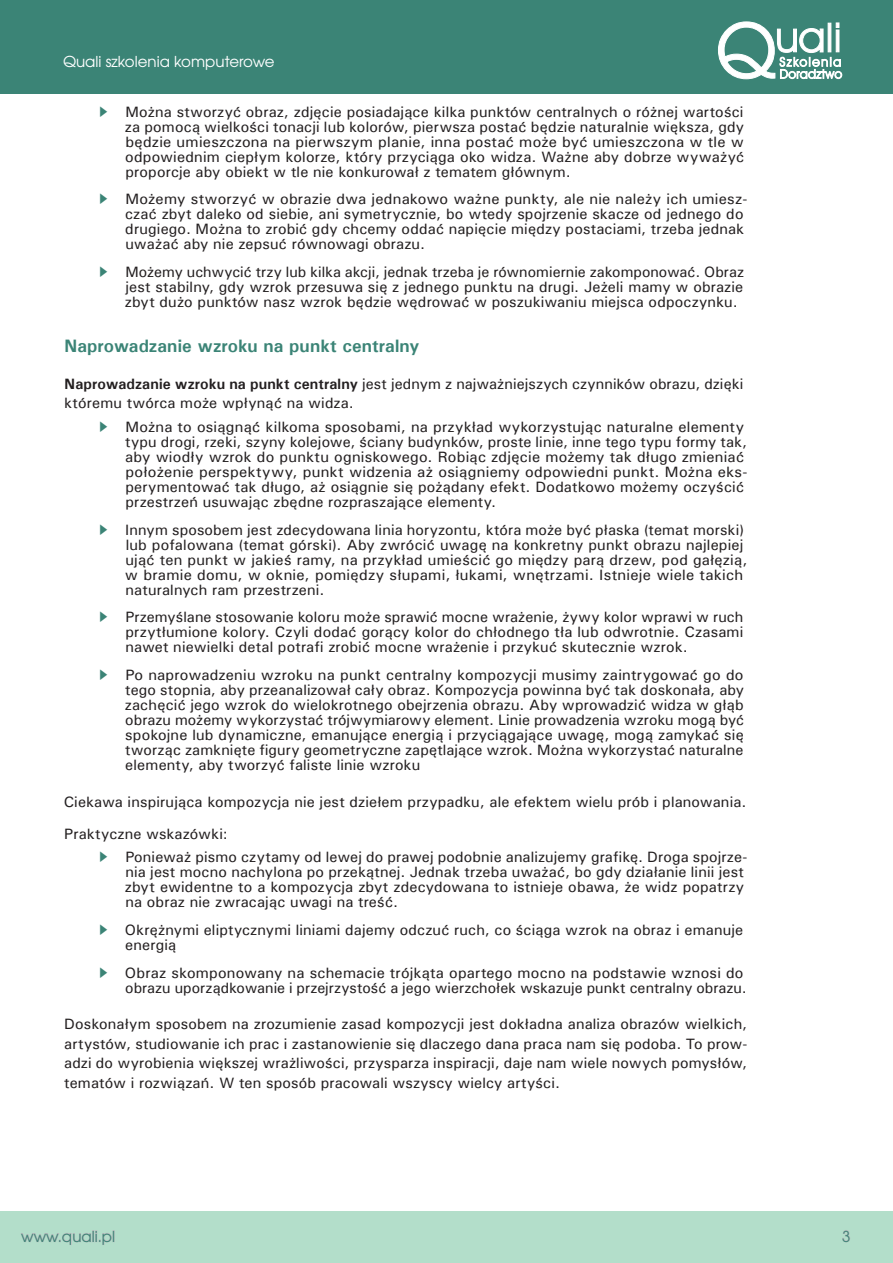
<style>
.page{position:relative;width:893px;height:1263px;background:#fff}
.page>*{position:absolute;margin:0;border:0;box-sizing:border-box;transform-origin:0 0}
.t1{font:700 18px "Univers";color:#3b8476}
.t2{font:500 15px/15px "Univers";letter-spacing:.01em;color:#231f20}
.t3{font:15px "Te X Gyre Adventor";color:#fff}
.t4{font:15px "Te X Gyre Adventor";color:#3b8476}
.s1{font-weight:700}
</style>
<div class="page">
<div style="left:0;top:0;width:893px;height:94px;background:#3b8476"></div>
<div style="left:0;top:1212px;width:893px;height:51px;background:#b3deca"></div>
<svg style="left:718px;top:22px;width:124px;height:57px"></svg>
<svg style="left:842px;top:1230px;width:8px;height:12px"></svg>
<svg style="left:21px;top:1230px;width:93px;height:15px"></svg>
<p class="t3" style="left:63px;top:50px;width:213px">Quali szkolenia komputerowe</p>
<p class="t2" style="left:125px;top:104px;width:621px;text-align:justify">Można stworzyć obraz, zdjęcie posiadające kilka punktów centralnych o różnej wartości za pomocą wielkości tonacji lub kolorów, pierwsza postać będzie naturalnie większa, gdy będzie umieszczona na pierwszym planie, inna postać może być umieszczona w tle w odpowiednim ciepłym kolorze, który przyciąga oko widza. Ważne aby dobrze wyważyć proporcje aby obiekt w tle nie konkurował z tematem głównym.</p>
<p class="t2" style="left:125px;top:191px;width:624px">Możemy stworzyć w obrazie dwa jednakowo ważne punkty, ale nie należy ich umiesz&shy;czać zbyt daleko od siebie, ani symetrycznie, bo wtedy spojrzenie skacze od jednego do drugiego. Można to zrobić gdy chcemy oddać napięcie między postaciami, trzeba jednak uważać aby nie zepsuć równowagi obrazu.</p>
<p class="t2" style="left:125px;top:264px;width:621px;text-align:justify">Możemy uchwycić trzy lub kilka akcji, jednak trzeba je równomiernie zakomponować. Obraz jest stabilny, gdy wzrok przesuwa się z jednego punktu na drugi. Jeżeli mamy w obrazie zbyt dużo punktów nasz wzrok będzie wędrować w poszukiwaniu miejsca odpoczynku.</p>
<p class="t1" style="left:64px;top:335px;width:357px">Naprowadzanie wzroku na punkt centralny</p>
<p class="t2" style="left:64px;top:373px;width:681px;line-height:19.5px"><span class="s1">Naprowadzanie wzroku na punkt centralny</span> jest jednym z najważniejszych czynników obrazu, dzięki któremu twórca może wpłynąć na widza.</p>
<p class="t2" style="left:125px;top:419px;width:624px">Można to osiągnąć kilkoma sposobami, na przykład wykorzystując naturalne elementy typu drogi, rzeki, szyny kolejowe, ściany budynków, proste linie, inne tego typu formy tak, aby wiodły wzrok do punktu ogniskowego. Robiąc zdjęcie możemy tak długo zmieniać położenie perspektywy, punkt widzenia aż osiągniemy odpowiedni punkt. Można eks&shy;perymentować tak długo, aż osiągnie się pożądany efekt. Dodatkowo możemy oczyścić przestrzeń usuwając zbędne rozpraszające elementy.</p>
<p class="t2" style="left:125px;top:521px;width:624px">Innym sposobem jest zdecydowana linia horyzontu, która może być płaska (temat morski) lub pofalowana (temat górski). Aby zwrócić uwagę na konkretny punkt obrazu najlepiej ująć ten punkt w jakieś ramy, na przykład umieścić go między parą drzew, pod gałęzią, w bramie domu, w oknie, pomiędzy słupami, łukami, wnętrzami. Istnieje wiele takich naturalnych ram przestrzeni.</p>
<p class="t2" style="left:125px;top:609px;width:620px;text-align:justify">Przemyślane stosowanie koloru może sprawić mocne wrażenie, żywy kolor wprawi w ruch przytłumione kolory. Czyli dodać gorący kolor do chłodnego tła lub odwrotnie. Czasami nawet niewielki detal potrafi zrobić mocne wrażenie i przykuć skutecznie wzrok.</p>
<p class="t2" style="left:125px;top:667px;width:621px;text-align:justify">Po naprowadzeniu wzroku na punkt centralny kompozycji musimy zaintrygować go do tego stopnia, aby przeanalizował cały obraz. Kompozycja powinna być tak doskonała, aby zachęcić jego wzrok do wielokrotnego obejrzenia obrazu. Aby wprowadzić widza w głąb obrazu możemy wykorzystać trójwymiarowy element. Linie prowadzenia wzroku mogą być spokojne lub dynamiczne, emanujące energią i przyciągające uwagę, mogą zamykać się tworząc zamknięte figury geometryczne zapętlające wzrok. Można wykorzystać naturalne elementy, aby tworzyć faliste linie wzroku</p>
<p class="t2" style="left:64px;top:785px;width:684px;line-height:32.2px">Ciekawa inspirująca kompozycja nie jest dziełem przypadku, ale efektem wielu prób i planowania.<br>Praktyczne wskazówki:</p>
<p class="t2" style="left:125px;top:849px;width:624px">Ponieważ pismo czytamy od lewej do prawej podobnie analizujemy grafikę. Droga spojrze&shy;nia jest mocno nachylona po przekątnej. Jednak trzeba uważać, bo gdy działanie linii jest zbyt ewidentne to a kompozycja zbyt zdecydowana to istnieje obawa, że widz popatrzy na obraz nie zwracając uwagi na treść.</p>
<p class="t2" style="left:125px;top:922px;width:620px">Okrężnymi eliptycznymi liniami dajemy odczuć ruch, co ściąga wzrok na obraz i emanuje energią</p>
<p class="t2" style="left:125px;top:965px;width:623px">Obraz skomponowany na schemacie trójkąta opartego mocno na podstawie wznosi do obrazu uporządkowanie i przejrzystość a jego wierzchołek wskazuje punkt centralny obrazu.</p>
<p class="t2" style="left:64px;top:1014px;width:685px;line-height:19.5px;text-align:justify">Doskonałym sposobem na zrozumienie zasad kompozycji jest dokładna analiza obrazów wielkich, artystów, studiowanie ich prac i zastanowienie się dlaczego dana praca nam się podoba. To prow&shy;adzi do wyrobienia większej wrażliwości, przysparza inspiracji, daje nam wiele nowych pomysłów, tematów i rozwiązań. W ten sposób pracowali wszyscy wielcy artyści.</p>
<p class="t4" style="left:21px;top:1224px;width:95px">www.quali.pl</p>
<p class="t4" style="left:842px;top:1224px;width:10px">3</p>
</div>
